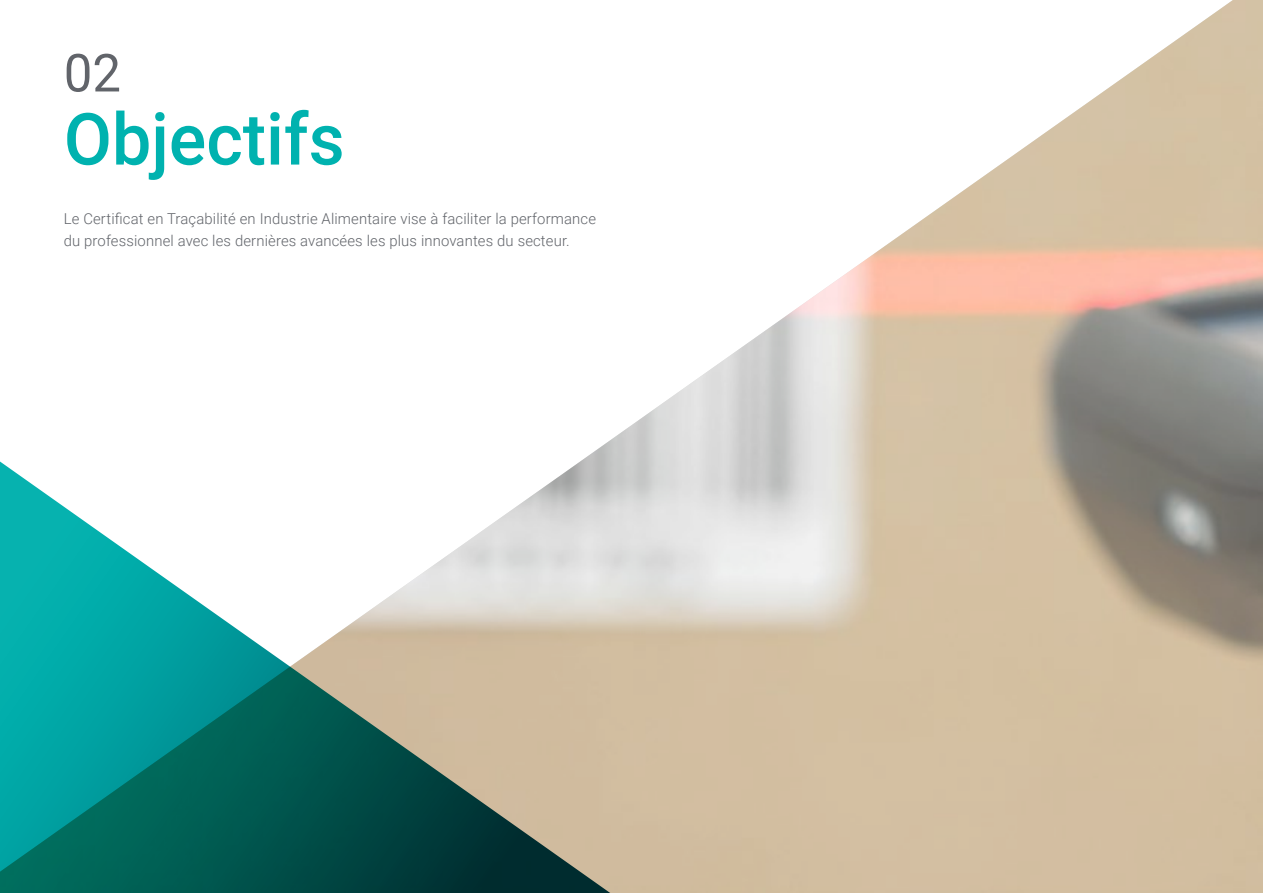
<style>
.page{position:relative;width:1263px;height:893px;background:#fff}
.page>*{position:absolute;margin:0;border:0;box-sizing:border-box;transform-origin:0 0}
.t1{font:500 72px "Roboto";color:#00b2af}
.t2{font:52.5px "Roboto";color:#61646a}
.t3{font:300 15px/22.5px "Roboto";letter-spacing:.01em;color:#61646a}
</style>
<div class="page">
<img style="left:602px;top:0;width:661px;height:893px">
<svg style="left:0;top:446px;width:640px;height:447px"></svg>
<h2 class="t2" style="left:64px;top:36px;width:59px">02</h2>
<h1 class="t1" style="left:64px;top:89px;width:282px">Objectifs</h1>
<p class="t3" style="left:64px;top:207px;width:534px">Le Certificat en Traçabilité en Industrie Alimentaire vise à faciliter la performance du professionnel avec les dernières avancées les plus innovantes du secteur.</p>
</div>
